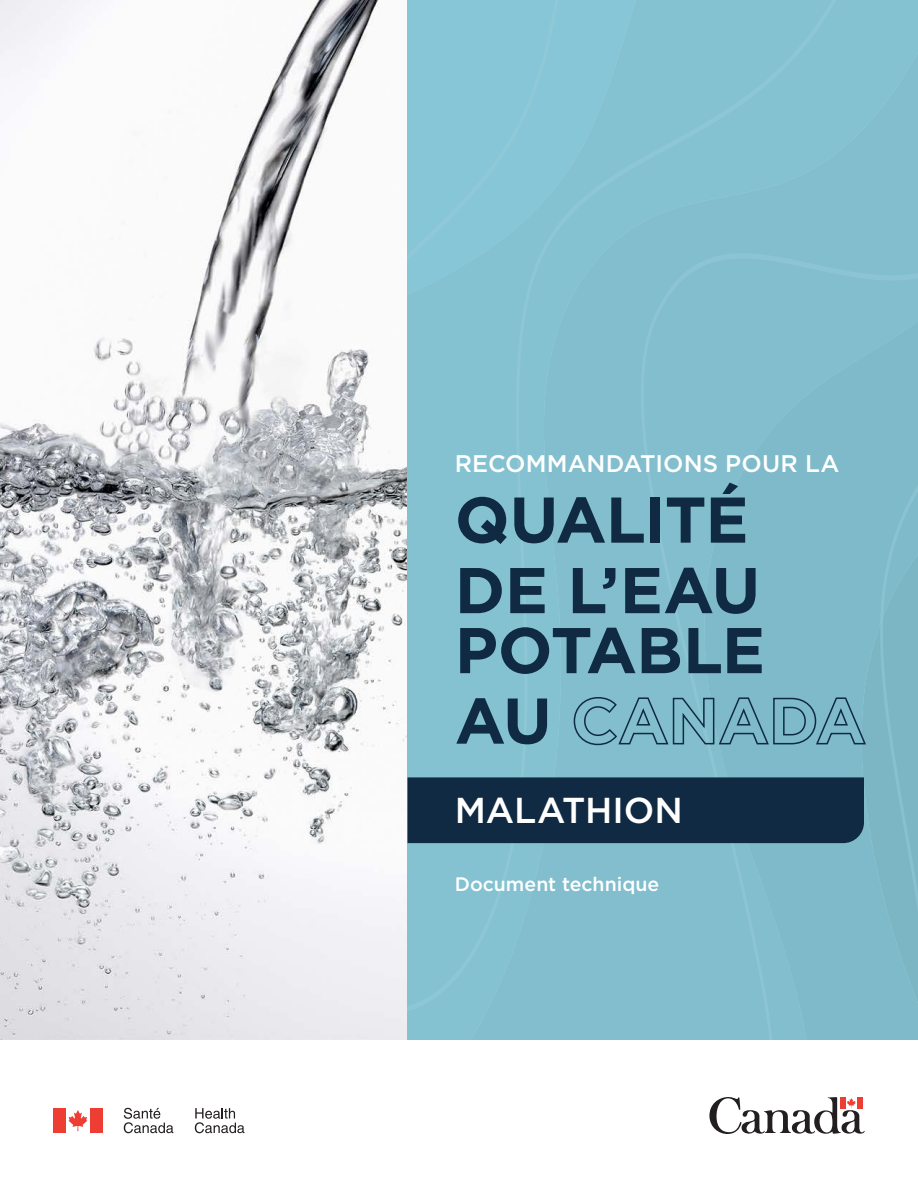
<style>
.page{position:relative;width:918px;height:1188px;background:#fff}
.page>*{position:absolute;margin:0;border:0;box-sizing:border-box;transform-origin:0 0}
.t1{font:700 64.5px/70.5px "Gotham HTF";letter-spacing:-.01em;color:#0f2a42}
.t2{font:500 36px "Gotham HTF";letter-spacing:-.005em;color:#fff}
.t3{font:500 24px "Gotham HTF";letter-spacing:.005em;color:#fff}
.t4{font:500 19.5px "Gotham HTF";color:#fff}
</style>
<div class="page">
<img style="left:0;top:0;width:408px;height:1040px">
<div style="left:408px;top:0;width:510px;height:1040px;background:#82becd"></div>
<svg style="left:709px;top:1097px;width:156px;height:37px"></svg>
<div style="left:53px;top:1108px;width:13px;height:25px;background:#ee3e34"></div>
<svg style="left:68px;top:1110px;width:19px;height:21px"></svg>
<div style="left:90px;top:1108px;width:13px;height:25px;background:#ee3e34"></div>
<svg style="left:124px;top:1108px;width:49px;height:25px"></svg>
<svg style="left:195px;top:1108px;width:49px;height:25px"></svg>
<div style="left:408px;top:777px;width:456px;height:66px;background:#0f2a42"></div>
<p class="t3" style="left:455px;top:450px;width:386px">RECOMMANDATIONS POUR LA</p>
<p class="t1" style="left:455px;top:483px;width:307px">QUALITÉ<br>DE L’EAU</p>
<p class="t1" style="left:455px;top:613px;width:413px">POTABLE<br>AU CANADA</p>
<p class="t2" style="left:455px;top:790px;width:230px">MALATHION</p>
<p class="t4" style="left:455px;top:873px;width:206px">Document technique</p>
</div>
